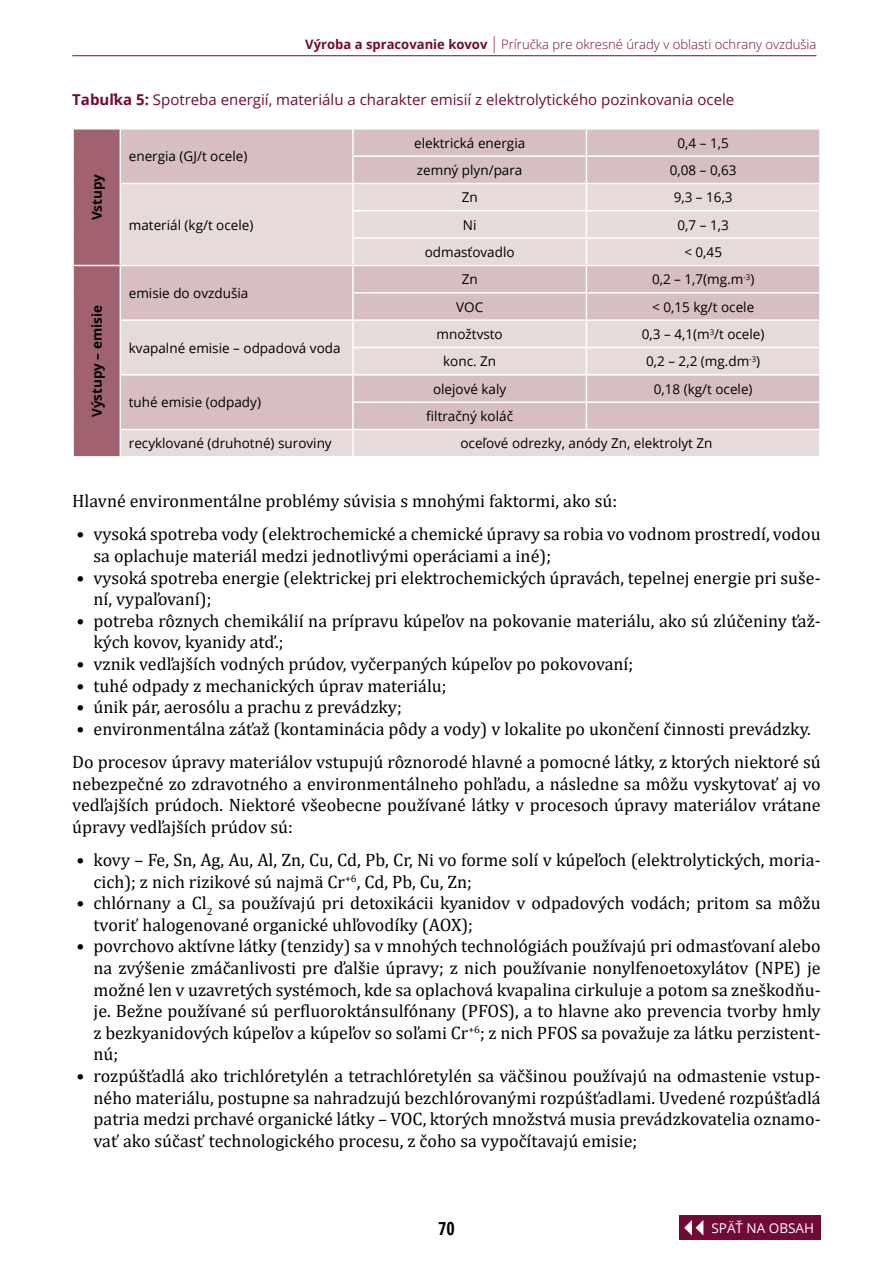
<style>
.page{position:relative;width:893px;height:1263px;background:#fff}
.page>*{position:absolute;margin:0;border:0;box-sizing:border-box;transform-origin:0 0}
.Prvý_odstavec{font:18px/21.6px "Cambria";color:#000}
.t1{font:700 condensed 18px "Open Sans";color:#000}
.popis_tabuľky{font:15px "Open Sans";color:#730937}
.obsah_tabuľky{font:13.5px "Open Sans";color:#000}
.obsah_tabuľky-2{font:700 13.5px "Open Sans";color:#000}
.t2{font:13.5px "Open Sans";color:#fff}
.t3{font:300 13.05px "Open Sans";color:#730937}
.s1{font-weight:700}
.s2{font-size:16.95px}
</style>
<div class="page">
<hr style="left:72px;top:55px;width:744px;height:1px;background:#730937">
<div style="left:679px;top:1215px;width:142px;height:25px;background:#730937"></div>
<svg style="left:684px;top:1220px;width:19px;height:15px"></svg>
<div style="left:121px;top:130px;width:698px;height:53px;background:#d7bec1"></div>
<svg style="left:121px;top:184px;width:698px;height:272px;background:#e0cfd0"></svg>
<hr style="left:352px;top:130px;width:2px;height:25px;background:#fff">
<hr style="left:352px;top:155px;width:234px;height:2px;background:#fff">
<hr style="left:352px;top:157px;width:2px;height:26px;background:#fff">
<hr style="left:586px;top:155px;width:235px;height:2px;background:#fff">
<hr style="left:352px;top:184px;width:2px;height:26px;background:#fff">
<hr style="left:352px;top:210px;width:234px;height:2px;background:#fff">
<hr style="left:352px;top:212px;width:2px;height:25px;background:#fff">
<hr style="left:586px;top:210px;width:235px;height:2px;background:#fff">
<hr style="left:352px;top:237px;width:234px;height:2px;background:#fff">
<hr style="left:352px;top:239px;width:2px;height:26px;background:#fff">
<hr style="left:586px;top:237px;width:235px;height:2px;background:#fff">
<hr style="left:353px;top:265px;width:233px;height:1px;background:#fff">
<hr style="left:586px;top:265px;width:235px;height:1px;background:#fff">
<hr style="left:352px;top:292px;width:234px;height:2px;background:#fff">
<hr style="left:586px;top:292px;width:235px;height:2px;background:#fff">
<hr style="left:353px;top:319px;width:233px;height:2px;background:#fff">
<hr style="left:352px;top:321px;width:2px;height:26px;background:#fff">
<hr style="left:586px;top:319px;width:235px;height:2px;background:#fff">
<hr style="left:352px;top:347px;width:234px;height:1px;background:#fff">
<hr style="left:352px;top:348px;width:2px;height:26px;background:#fff">
<hr style="left:586px;top:347px;width:235px;height:1px;background:#fff">
<hr style="left:120px;top:374px;width:233px;height:2px;background:#fff">
<hr style="left:353px;top:374px;width:233px;height:2px;background:#fff">
<hr style="left:352px;top:376px;width:2px;height:25px;background:#fff">
<hr style="left:586px;top:374px;width:235px;height:2px;background:#fff">
<hr style="left:352px;top:401px;width:234px;height:2px;background:#fff">
<hr style="left:352px;top:403px;width:2px;height:26px;background:#fff">
<hr style="left:586px;top:401px;width:235px;height:2px;background:#fff">
<svg style="left:586px;top:130px;width:1px;height:299px"></svg>
<hr style="left:120px;top:429px;width:233px;height:1px;background:#fff">
<hr style="left:353px;top:429px;width:233px;height:1px;background:#fff">
<hr style="left:352px;top:430px;width:2px;height:26px;background:#fff">
<hr style="left:586px;top:429px;width:235px;height:1px;background:#fff">
<hr style="left:120px;top:265px;width:233px;height:1px;background:#fff">
<hr style="left:352px;top:266px;width:2px;height:26px;background:#fff">
<svg style="left:73px;top:129px;width:48px;height:328px;background:#a56b77"></svg>
<hr style="left:352px;top:294px;width:2px;height:25px;background:#fff">
<hr style="left:120px;top:319px;width:233px;height:2px;background:#fff">
<p class="t3" style="left:305px;top:36px;width:513px"><span class="s1">Výroba a spracovanie kovov</span> <span class="s2">|</span> Príručka pre okresné úrady v oblasti ochrany ovzdušia</p>
<p class="popis_tabuľky" style="left:72px;top:89px;width:664px"><span class="s1">Tabuľka 5:</span> Spotreba energií, materiálu a charakter emisií z elektrolytického pozinkovania ocele</p>
<p class="obsah_tabuľky-2" style="left:87px;top:220px;width:48px;rotate:-90deg">Vstupy</p>
<p class="obsah_tabuľky-2" style="left:87px;top:417px;width:114px;rotate:-90deg">Výstupy – emisie</p>
<p class="obsah_tabuľky" style="left:129px;top:147px;width:120px">energia (GJ/t ocele)</p>
<p class="obsah_tabuľky" style="left:129px;top:215px;width:126px">materiál (kg/t ocele)</p>
<p class="obsah_tabuľky" style="left:129px;top:284px;width:121px">emisie do ovzdušia</p>
<p class="obsah_tabuľky" style="left:129px;top:338px;width:213px">kvapalné emisie – odpadová voda</p>
<p class="obsah_tabuľky" style="left:129px;top:393px;width:134px">tuhé emisie (odpady)</p>
<p class="obsah_tabuľky" style="left:414px;top:133px;width:113px">elektrická energia</p>
<p class="obsah_tabuľky" style="left:678px;top:133px;width:53px">0,4 – 1,5</p>
<p class="obsah_tabuľky" style="left:417px;top:161px;width:107px">zemný plyn/para</p>
<p class="obsah_tabuľky" style="left:670px;top:161px;width:68px">0,08 – 0,63</p>
<p class="obsah_tabuľky" style="left:462px;top:188px;width:17px">Zn</p>
<p class="obsah_tabuľky" style="left:674px;top:188px;width:60px">9,3 – 16,3</p>
<p class="obsah_tabuľky" style="left:463px;top:215px;width:15px">Ni</p>
<p class="obsah_tabuľky" style="left:678px;top:215px;width:53px">0,7 – 1,3</p>
<p class="obsah_tabuľky" style="left:425px;top:243px;width:91px">odmasťovadlo</p>
<p class="obsah_tabuľky" style="left:684px;top:243px;width:39px">&lt; 0,45</p>
<p class="obsah_tabuľky" style="left:462px;top:270px;width:17px">Zn</p>
<p class="obsah_tabuľky" style="left:652px;top:270px;width:104px">0,2 – 1,7(mg.m<sup>-3</sup>)</p>
<p class="obsah_tabuľky" style="left:456px;top:297px;width:29px">VOC</p>
<p class="obsah_tabuľky" style="left:652px;top:297px;width:104px">&lt; 0,15 kg/t ocele</p>
<p class="obsah_tabuľky" style="left:437px;top:325px;width:68px">množtvsto</p>
<p class="obsah_tabuľky" style="left:642px;top:325px;width:124px">0,3 – 4,1(m<sup>3</sup>/t ocele)</p>
<p class="obsah_tabuľky" style="left:443px;top:352px;width:55px">konc. Zn</p>
<p class="obsah_tabuľky" style="left:646px;top:352px;width:116px">0,2 – 2,2 (mg.dm<sup>-3</sup>)</p>
<p class="obsah_tabuľky" style="left:433px;top:379px;width:75px">olejové kaly</p>
<p class="obsah_tabuľky" style="left:654px;top:379px;width:100px">0,18 (kg/t ocele)</p>
<p class="obsah_tabuľky" style="left:426px;top:407px;width:88px">filtračný koláč</p>
<p class="obsah_tabuľky" style="left:129px;top:434px;width:204px">recyklované (druhotné) suroviny</p>
<p class="obsah_tabuľky" style="left:460px;top:434px;width:254px">oceľové odrezky, anódy Zn, elektrolyt Zn</p>
<p class="Prvý_odstavec" style="left:72px;top:490px;width:546px">Hlavné environmentálne problémy súvisia s mnohými faktormi, ako sú:</p>
<p class="Prvý_odstavec" style="left:94px;top:523px;width:729px;text-indent:-17px">• vysoká spotreba vody (elektrochemické a chemické úpravy sa robia vo vodnom prostredí, vodou sa oplachuje materiál medzi jednotlivými operáciami a iné);</p>
<p class="Prvý_odstavec" style="left:94px;top:567px;width:729px;text-indent:-17px">• vysoká spotreba energie (elektrickej pri elektrochemických úpravách, tepelnej energie pri suše&shy;ní, vypaľovaní);</p>
<p class="Prvý_odstavec" style="left:94px;top:610px;width:729px;text-indent:-17px">• potreba rôznych chemikálií na prípravu kúpeľov na pokovanie materiálu, ako sú zlúčeniny ťaž&shy;kých kovov, kyanidy atď.;</p>
<p class="Prvý_odstavec" style="left:77px;top:653px;width:558px">• vznik vedľajších vodných prúdov, vyčerpaných kúpeľov po pokovovaní;</p>
<p class="Prvý_odstavec" style="left:77px;top:675px;width:372px">• tuhé odpady z mechanických úprav materiálu;</p>
<p class="Prvý_odstavec" style="left:77px;top:696px;width:327px">• únik pár, aerosólu a prachu z prevádzky;</p>
<p class="Prvý_odstavec" style="left:77px;top:718px;width:736px">• environmentálna záťaž (kontaminácia pôdy a vody) v lokalite po ukončení činnosti prevádzky.</p>
<p class="Prvý_odstavec" style="left:72px;top:751px;width:750px;text-align:justify">Do procesov úpravy materiálov vstupujú rôznorodé hlavné a pomocné látky, z ktorých niektoré sú nebezpečné zo zdravotného a environmentálneho pohľadu, a následne sa môžu vyskytovať aj vo vedľajších prúdoch. Niektoré všeobecne používané látky v procesoch úpravy materiálov vrátane úpravy vedľajších prúdov sú:</p>
<p class="Prvý_odstavec" style="left:94px;top:849px;width:729px;text-indent:-17px">• kovy – Fe, Sn, Ag, Au, Al, Zn, Cu, Cd, Pb, Cr, Ni vo forme solí v kúpeľoch (elektrolytických, moria&shy;cich); z nich rizikové sú najmä Cr<sup>+6</sup>, Cd, Pb, Cu, Zn;</p>
<p class="Prvý_odstavec" style="left:94px;top:892px;width:729px;text-indent:-17px">• chlórnany a Cl<sub>2</sub> sa používajú pri detoxikácii kyanidov v odpadových vodách; pritom sa môžu tvoriť halogenované organické uhľovodíky (AOX);</p>
<p class="Prvý_odstavec" style="left:94px;top:935px;width:729px;text-align:justify;text-indent:-17px">• povrchovo aktívne látky (tenzidy) sa v mnohých technológiách používajú pri odmasťovaní alebo na zvýšenie zmáčanlivosti pre ďalšie úpravy; z nich používanie nonylfenoetoxylátov (NPE) je možné len v uzavretých systémoch, kde sa oplachová kvapalina cirkuluje a potom sa zneškodňu&shy;je. Bežne používané sú perfluoroktánsulfónany (PFOS), a to hlavne ako prevencia tvorby hmly z bezkyanidových kúpeľov a kúpeľov so soľami Cr<sup>+6</sup>; z nich PFOS sa považuje za látku perzistent&shy;nú;</p>
<p class="Prvý_odstavec" style="left:94px;top:1065px;width:729px;text-align:justify;text-indent:-17px">• rozpúšťadlá ako trichlóretylén a tetrachlóretylén sa väčšinou používajú na odmastenie vstup&shy;ného materiálu, postupne sa nahradzujú bezchlórovanými rozpúšťadlami. Uvedené rozpúšťadlá patria medzi prchavé organické látky – VOC, ktorých množstvá musia prevádzkovatelia oznamo&shy;vať ako súčasť technologického procesu, z čoho sa vypočítavajú emisie;</p>
<p class="t1" style="left:438px;top:1216px;width:18px">70</p>
<p class="t2" style="left:711px;top:1219px;width:104px">SPÄŤ NA OBSAH</p>
</div>
